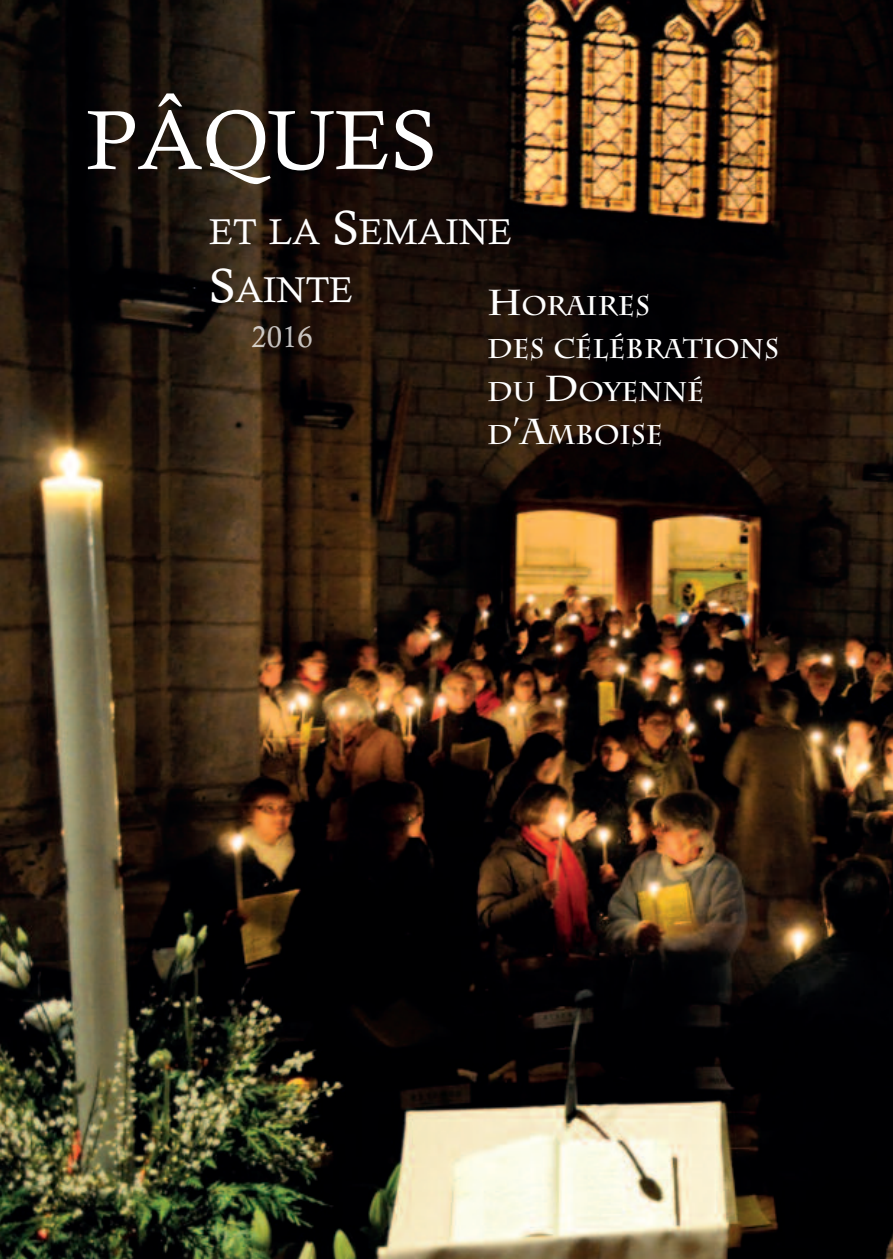
<style>
.page{position:relative;width:893px;height:1259px;background:#fff}
.page>*{position:absolute;margin:0;border:0;box-sizing:border-box;transform-origin:0 0}
.t1{font:84px "Calisto";color:#fff}
.t2{font:36px/57.6px "Calisto";color:#fff}
.t3{font:30px "Calisto";color:rgb(255 255 255/.75)}
.t4{font:700 27px/43.2px "Charlemagne Std";color:#fff}
.s1{font-size:48px}
.s2{font-size:36px}
</style>
<div class="page">
<img style="left:0;top:0;width:893px;height:1259px">
<h1 class="t1" style="left:86px;top:91px;width:352px">PÂQUES</h1>
<h2 class="t2" style="left:209px;top:203px;width:305px">ET LA <span class="s1">S</span>EMAINE<br><span class="s1">S</span>AINTE</h2>
<p class="t3" style="left:252px;top:319px;width:63px">2016</p>
<p class="t4" style="left:487px;top:284px;width:293px"><span class="s2">H</span>ORAIRES<br>DES CÉLÉBRATIONS<br>DU <span class="s2">D</span>OYENNÉ<br>D<span class="s2">’A</span>MBOISE</p>
</div>
